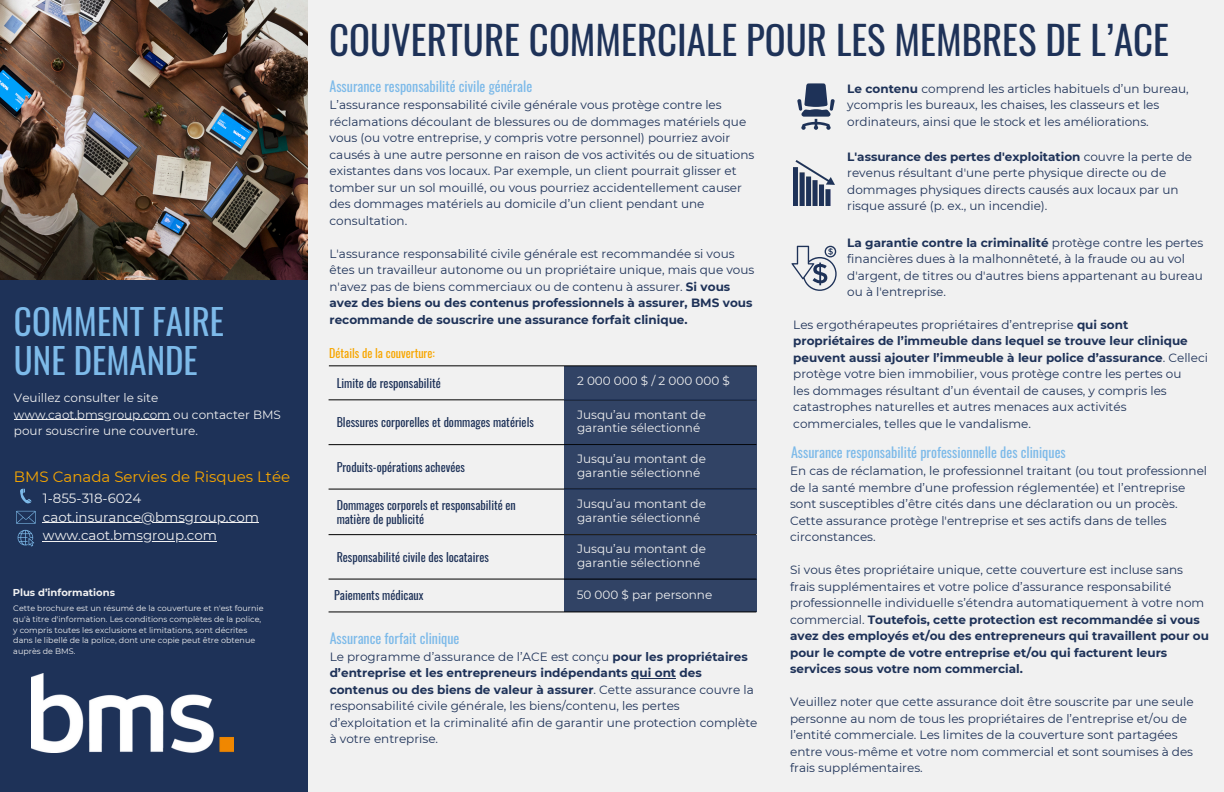
<style>
.page{position:relative;width:1224px;height:792px;background:#f1f1f1}
.page>*{position:absolute;margin:0;border:0;box-sizing:border-box;transform-origin:0 0}
.t1{font:38.9px "Oswald";color:#1e3258}
.t2{font:35px/39px "Oswald";color:#7dbae9}
.t3{font:15px "Montserrat";color:#f7a600}
.t4{font:14px "Oswald";color:#7dbae9}
.t5{font:13.4px "Montserrat";color:#f1f1f1}
.t6{font:12px/16.5px "Montserrat";color:#1e3258}
.t7{font:12px/13.5px "Montserrat";color:#f1f1f1}
.t8{font:12px/14.2px "Oswald";color:#1e3258}
.t9{font:700 12px/16.5px "Montserrat";color:#1e3258}
.t10{font:12px "Oswald";color:#f7a600}
.t11{font:700 10px "Montserrat";color:#f1f1f1}
.t12{font:8px/10.7px "Montserrat";color:#f1f1f1}
.s1{font-weight:700}
.s2{font-weight:400}
</style>
<div class="page">
<div style="left:0;top:275px;width:307px;height:517px;background:#1e3258"></div>
<img style="left:31px;top:673px;width:202px;height:79px">
<img style="left:0;top:0;width:308px;height:280px">
<div style="left:564px;top:400px;width:192px;height:45px;background:#314365"></div>
<hr style="left:329px;top:399px;width:427px;height:1px;background:#000">
<hr style="left:329px;top:444px;width:427px;height:1px;background:#000">
<div style="left:564px;top:579px;width:192px;height:33px;background:#314365"></div>
<hr style="left:329px;top:612px;width:427px;height:1px;background:#000">
<div style="left:564px;top:366px;width:192px;height:33px;background:#314365"></div>
<hr style="left:329px;top:365px;width:428px;height:1px;background:#000">
<svg style="left:20px;top:488px;width:12px;height:16px"></svg>
<svg style="left:16px;top:511px;width:20px;height:13px"></svg>
<svg style="left:18px;top:530px;width:16px;height:16px"></svg>
<hr style="left:14px;top:419px;width:156px;height:1px;background:#f1f1f1">
<hr style="left:43px;top:522px;width:216px;height:1px;background:#f1f1f1">
<hr style="left:43px;top:541px;width:174px;height:1px;background:#f1f1f1">
<div style="left:564px;top:445px;width:192px;height:44px;background:#314365"></div>
<hr style="left:329px;top:489px;width:427px;height:1px;background:#000">
<div style="left:564px;top:489px;width:192px;height:45px;background:#314365"></div>
<div style="left:564px;top:535px;width:192px;height:44px;background:#314365"></div>
<hr style="left:329px;top:579px;width:427px;height:1px;background:#000">
<hr style="left:329px;top:534px;width:427px;height:1px;background:#000">
<hr style="left:631px;top:678px;width:45px;height:1px;background:#1e3258">
<svg style="left:797px;top:83px;width:38px;height:47px"></svg>
<img style="left:794px;top:160px;width:40px;height:45px">
<svg style="left:791px;top:246px;width:45px;height:45px"></svg>
<h4 class="t2" style="left:14px;top:301px;width:212px">COMMENT FAIRE<br>UNE DEMANDE</h4>
<h4 class="t7" style="left:14px;top:391px;width:146px">Veuillez consulter le site</h4>
<h4 class="t7" style="left:14px;top:406px;width:269px;line-height:16.5px">www.caot.bmsgroup.com ou contacter BMS pour souscrire une couverture.</h4>
<h4 class="t3" style="left:14px;top:467px;width:278px">BMS Canada Servies de Risques Ltée</h4>
<h4 class="t5" style="left:43px;top:490px;width:100px">1-855-318-6024</h4>
<h4 class="t5" style="left:43px;top:509px;width:218px">caot.insurance@bmsgroup.com</h4>
<h4 class="t5" style="left:43px;top:527px;width:176px">www.caot.bmsgroup.com</h4>
<h4 class="t11" style="left:13px;top:586px;width:104px">Plus d’informations</h4>
<h4 class="t12" style="left:13px;top:603px;width:252px">Cette brochure est un résumé de la couverture et n'est fournie qu'à titre d'information. Les conditions complètes de la police, y compris toutes les exclusions et limitations, sont décrites dans le libellé de la police, dont une copie peut être obtenue auprès de BMS.</h4>
<h4 class="t1" style="left:329px;top:10px;width:841px">COUVERTURE COMMERCIALE POUR LES MEMBRES DE L’ACE</h4>
<p class="t4" style="left:329px;top:75px;width:204px">Assurance responsabilité civile générale</p>
<h2 class="t6" style="left:329px;top:97px;width:426px">L’assurance responsabilité civile générale vous protège contre les réclamations découlant de blessures ou de dommages matériels que vous (ou votre entreprise, y compris votre personnel) pourriez avoir causés à une autre personne en raison de vos activités ou de situations existantes dans vos locaux. Par exemple, un client pourrait glisser et tomber sur un sol mouillé, ou vous pourriez accidentellement causer des dommages matériels au domicile d’un client pendant une consultation.</h2>
<p class="t6" style="left:329px;top:245px;width:426px">L'assurance responsabilité civile générale est recommandée si vous êtes un travailleur autonome ou un propriétaire unique, mais que vous n'avez pas de biens commerciaux ou de contenu à assurer. <span class="s1">Si vous avez des biens ou des contenus professionnels à assurer, BMS vous recommande de souscrire une assurance forfait clinique.</span></p>
<p class="t10" style="left:329px;top:344px;width:107px">Détails de la couverture:</p>
<h4 class="t8" style="left:337px;top:375px;width:106px">Limite de responsabilité</h4>
<h4 class="t7" style="left:577px;top:374px;width:154px">2 000 000 $ / 2 000 000 $</h4>
<h3 class="t8" style="left:337px;top:415px;width:199px">Blessures corporelles et dommages matériels</h3>
<p class="t7" style="left:577px;top:407px;width:130px">Jusqu’au montant de garantie sélectionné</p>
<h1 class="t8" style="left:337px;top:460px;width:130px">Produits-opérations achevées</h1>
<h5 class="t8" style="left:337px;top:497px;width:181px">Dommages corporels et responsabilité en matière de publicité</h5>
<p class="t8" style="left:337px;top:550px;width:154px">Responsabilité civile des locataires</p>
<h4 class="t7" style="left:577px;top:452px;width:130px">Jusqu’au montant de garantie sélectionné</h4>
<h4 class="t7" style="left:577px;top:497px;width:130px">Jusqu’au montant de garantie sélectionné</h4>
<h4 class="t7" style="left:577px;top:542px;width:130px">Jusqu’au montant de garantie sélectionné</h4>
<h2 class="t8" style="left:334px;top:587px;width:91px">Paiements médicaux</h2>
<h4 class="t7" style="left:577px;top:588px;width:137px">50 000 $ par personne</h4>
<p class="t4" style="left:330px;top:627px;width:131px">Assurance forfait clinique</p>
<h2 class="t9" style="left:330px;top:648px;width:420px"><span class="s2">Le programme d’assurance de l’ACE est conçu</span> pour les propriétaires d’entreprise et les entrepreneurs indépendants qui ont des</h2>
<h4 class="t6" style="left:330px;top:681px;width:429px"><span class="s1">contenus ou des biens de valeur à assurer</span>. Cette assurance couvre la responsabilité civile générale, les biens/contenu, les pertes d’exploitation et la criminalité afin de garantir une protection complète à votre entreprise.</h4>
<p class="t6" style="left:847px;top:80px;width:343px"><span class="s1">Le contenu</span> comprend les articles habituels d’un bureau, ycompris les bureaux, les chaises, les classeurs et les ordinateurs, ainsi que le stock et les améliorations.</p>
<h4 class="t6" style="left:847px;top:148px;width:346px"><span class="s1">L'assurance des pertes d'exploitation</span> couvre la perte de revenus résultant d'une perte physique directe ou de dommages physiques directs causés aux locaux par un risque assuré (p. ex., un incendie).</h4>
<p class="t6" style="left:847px;top:234px;width:358px"><span class="s1">La garantie contre la criminalité</span> protège contre les pertes financières dues à la malhonnêteté, à la fraude ou au vol d'argent, de titres ou d'autres biens appartenant au bureau ou à l'entreprise.</p>
<h4 class="t6" style="left:793px;top:316px;width:416px">Les ergothérapeutes propriétaires d’entreprise <span class="s1">qui sont propriétaires de l’immeuble dans lequel se trouve leur clinique peuvent aussi ajouter l’immeuble à leur police d’assurance</span>. Celleci protège votre bien immobilier, vous protège contre les pertes ou<br>les dommages résultant d’un éventail de causes, y compris les catastrophes naturelles et autres menaces aux activités commerciales, telles que le vandalisme.</h4>
<h4 class="t6" style="left:790px;top:463px;width:419px">En cas de réclamation, le professionnel traitant (ou tout professionnel de la santé membre d’une profession réglementée) et l’entreprise sont susceptibles d’être cités dans une déclaration ou un procès.<br>Cette assurance protège l'entreprise et ses actifs dans de telles circonstances.</h4>
<h2 class="t6" style="left:790px;top:562px;width:420px">Si vous êtes propriétaire unique, cette couverture est incluse sans frais supplémentaires et votre police d’assurance responsabilité professionnelle individuelle s’étendra automatiquement à votre nom commercial. <span class="s1">Toutefois, cette protection est recommandée si vous avez des employés et/ou des entrepreneurs qui travaillent pour ou pour le compte de votre entreprise et/ou qui facturent leurs services sous votre nom commercial.</span></h2>
<h4 class="t6" style="left:790px;top:694px;width:405px">Veuillez noter que cette assurance doit être souscrite par une seule personne au nom de tous les propriétaires de l’entreprise et/ou de l’entité commerciale. Les limites de la couverture sont partagées entre vous-même et votre nom commercial et sont soumises à des frais supplémentaires.</h4>
<h4 class="t4" style="left:791px;top:441px;width:276px">Assurance responsabilité professionnelle des cliniques</h4>
</div>
